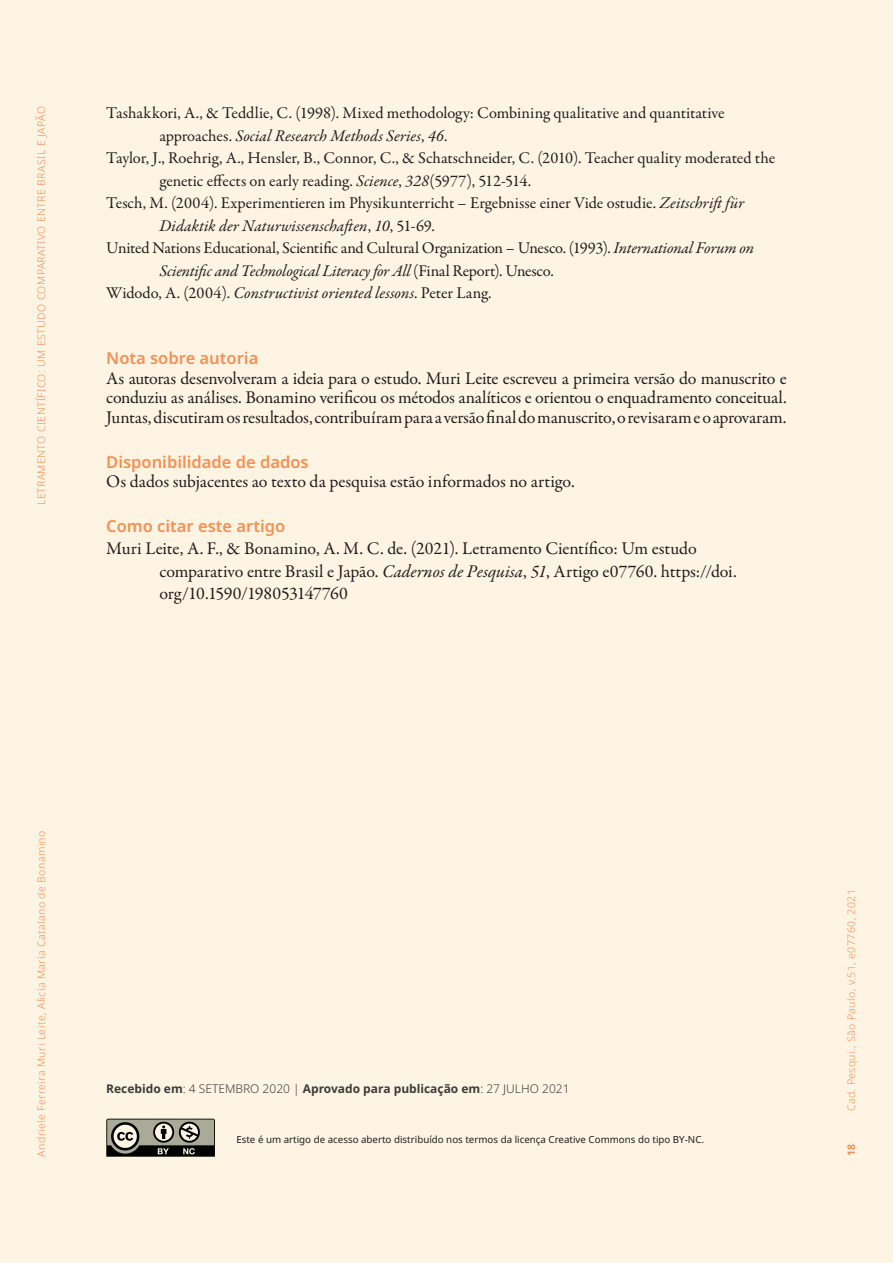
<style>
.page{position:relative;width:893px;height:1263px;background:#fef4e4}
.page>*{position:absolute;margin:0;border:0;box-sizing:border-box;transform-origin:0 0}
.AGRADECIMENTOS{font:18px/19.5px "Garamond Premr Pro";letter-spacing:-.005em;color:#231f20;text-align:justify}
.citar__corresp_corpo{font:18px/22.5px "Garamond Premr Pro";letter-spacing:-.01em;color:#231f20}
.bibliografia{font:16.5px/22.5px "Garamond Premr Pro";letter-spacing:-.005em;color:#231f20}
.bibliografia-2{font:italic 16.5px "Garamond Premr Pro";letter-spacing:.005em;color:#231f20}
.citar__corresp_corpo-2{font:600 16.5px "Noto Sans";color:#f7975c}
.Nota_sobre_autoria{font:600 16.5px "Noto Sans";color:#f7975c}
.recebido{font:700 12px "Noto Sans";color:#3e3e3f}
.t1{font:300 10.5px "Noto Sans";letter-spacing:.04em;color:#f7975c}
.t2{font:700 10.5px "Noto Sans";color:#f7975c}
.legenda_cc{font:9.75px "Noto Sans";color:#231f20}
.s1{font-style:italic}
.s2{font-style:normal}
.s3{font-weight:300}
</style>
<div class="page">
<p class="t1" style="left:34px;top:505px;width:400px;rotate:-90deg">LETRAMENTO CIENTÍFICO: UM ESTUDO COMPARATIVO ENTRE BRASIL E JAPÃO</p>
<p class="bibliografia" style="left:159px;top:102px;width:567px;text-indent:-53px">Tashakkori, A., &amp; Teddlie, C. (1998). Mixed methodology: Combining qualitative and quantitative approaches. <span class="s1">Social Research Methods Series</span>, <span class="s1">46</span>.</p>
<p class="bibliografia" style="left:159px;top:147px;width:617px;text-indent:-53px">Taylor, J., Roehrig, A., Hensler, B., Connor, C., &amp; Schatschneider, C. (2010). Teacher quality moderated the genetic effects on early reading. <span class="s1">Science</span>, <span class="s1">328</span>(5977), 512-514.</p>
<p class="bibliografia" style="left:159px;top:192px;width:586px;text-indent:-53px">Tesch, M. (2004). Experimentieren im Physikunterricht – Ergebnisse einer Vide ostudie. <span class="s1">Zeitschrift für<br>Didaktik der Naturwissenschaften</span>, <span class="s1">10</span>, 51-69.</p>
<p class="bibliografia" style="left:159px;top:237px;width:596px;text-indent:-53px">United Nations Educational, Scientific and Cultural Organization – Unesco. (1993). <span class="s1">International Forum on<br>Scientific and Technological Literacy for All</span> (Final Report). Unesco.</p>
<p class="bibliografia-2" style="left:106px;top:283px;width:387px"><span class="s2">Widodo, A. (2004).</span> Constructivist oriented lessons<span class="s2">. Peter Lang.</span></p>
<p class="Nota_sobre_autoria" style="left:106px;top:347px;width:154px">Nota sobre autoria</p>
<p class="AGRADECIMENTOS" style="left:106px;top:369px;width:682px">As autoras desenvolveram a ideia para o estudo. Muri Leite escreveu a primeira versão do manuscrito e conduziu as análises. Bonamino verificou os métodos analíticos e orientou o enquadramento conceitual.<br>Juntas, discutiram os resultados, contribuíram para a versão final do manuscrito, o revisaram e o aprovaram.</p>
<p class="citar__corresp_corpo-2" style="left:106px;top:450px;width:204px">Disponibilidade de dados</p>
<p class="AGRADECIMENTOS" style="left:106px;top:472px;width:470px">Os dados subjacentes ao texto da pesquisa estão informados no artigo.</p>
<p class="citar__corresp_corpo-2" style="left:106px;top:514px;width:180px">Como citar este artigo</p>
<p class="citar__corresp_corpo" style="left:159px;top:538px;width:579px;text-indent:-53px">Muri Leite, A. F., &amp; Bonamino, A. M. C. de. (2021). Letramento Científico: Um estudo comparativo entre Brasil e Japão. <span class="s1">Cadernos de Pesquisa</span>, <span class="s1">51</span>, Artigo e07760. https://doi. org/10.1590/198053147760</p>
<p class="t1" style="left:34px;top:1157px;width:328px;rotate:-90deg">Andriele Ferreira Muri Leite, Alicia Maria Catalano de Bonamino</p>
<p class="recebido" style="left:106px;top:1081px;width:465px">Recebido em<span class="s3">: 4 SETEMBRO 2020 |</span> Aprovado para publicação em<span class="s3">: 27 JULHO 2021</span></p>
<p class="legenda_cc" style="left:236px;top:1132px;width:469px">Este é um artigo de acesso aberto distribuído nos termos da licença Creative Commons do tipo BY-NC.</p>
<p class="t1" style="left:844px;top:1111px;width:224px;rotate:-90deg">Cad. Pesqui., São Paulo, v.51, e07760, 2021</p>
<p class="t2" style="left:844px;top:1155px;width:14px;rotate:-90deg">18</p>
</div>
